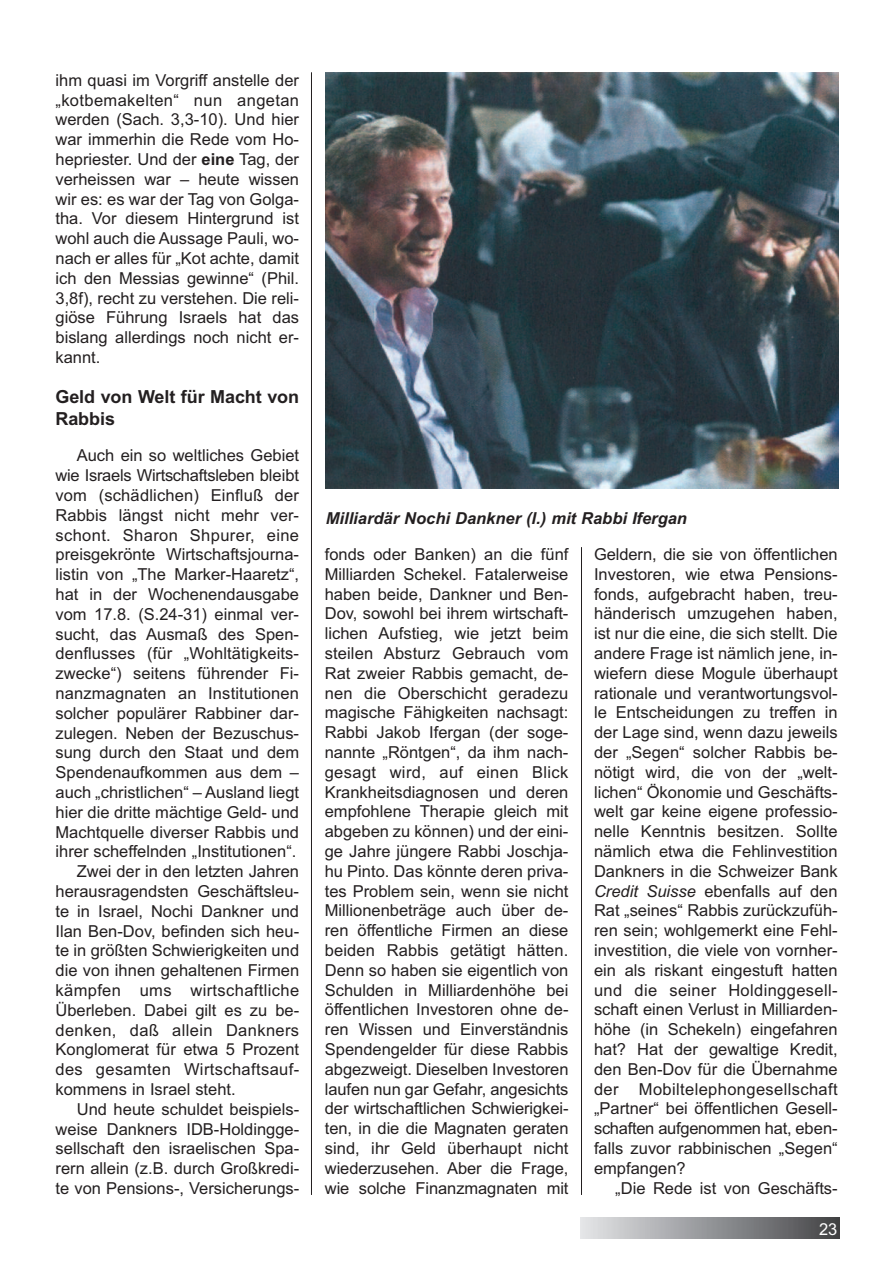
<style>
.page{position:relative;width:893px;height:1263px;background:#fff}
.page>*{position:absolute;margin:0;border:0;box-sizing:border-box;transform-origin:0 0}
.t1{font:700 18px/21.6px "Arial";letter-spacing:-.005em;color:#231f20}
.t2{font:16.5px/19.8px "Arial";color:#231f20;text-align:justify}
.t3{font:16.5px "Arial";letter-spacing:.02em;color:#231f20}
.t4{font:italic 700 16.5px "Arial";color:#231f20}
.t5{font:16.5px "Arial";color:#fff}
.s1{font-weight:700}
.s2{font-style:italic}
</style>
<div class="page">
<img style="left:581px;top:1217px;width:258px;height:22px">
<hr style="left:311px;top:72px;width:1px;height:1123px;background:#231f20">
<hr style="left:581px;top:547px;width:1px;height:648px;background:#231f20">
<img style="left:326px;top:72px;width:513px;height:416px">
<p class="t2" style="left:55px;top:70px;width:245px">ihm quasi im Vorgriff anstelle der „kotbemakelten“ nun angetan werden (Sach. 3,3-10). Und hier war immerhin die Rede vom Ho&shy;hepriester. Und der <span class="s1">eine</span> Tag, der verheissen war – heute wissen wir es: es war der Tag von Golga&shy;tha. Vor diesem Hintergrund ist wohl auch die Aussage Pauli, wo&shy;nach er alles für „Kot achte, damit ich den Messias gewinne“ (Phil.<br>3,8f), recht zu verstehen. Die reli&shy;giöse Führung Israels hat das bislang allerdings noch nicht er&shy;kannt.</p>
<p class="t1" style="left:55px;top:386px;width:245px">Geld von Welt für Macht von<br>Rabbis</p>
<p class="t2" style="left:77px;top:446px;width:224px">Auch ein so weltliches Gebiet</p>
<p class="t2" style="left:55px;top:466px;width:245px">wie Israels Wirtschaftsleben bleibt</p>
<p class="t2" style="left:55px;top:485px;width:245px">vom (schädlichen) Einfluß der</p>
<p class="t2" style="left:55px;top:505px;width:245px">Rabbis längst nicht mehr ver-</p>
<p class="t3" style="left:55px;top:525px;width:245px">schont. Sharon Shpurer, eine</p>
<p class="t2" style="left:55px;top:545px;width:245px">preisgekrönte Wirtschaftsjourna-</p>
<p class="t2" style="left:55px;top:565px;width:245px">listin von „The Marker-Haaretz“,</p>
<p class="t2" style="left:55px;top:584px;width:245px">hat in der Wochenendausgabe</p>
<p class="t2" style="left:55px;top:604px;width:245px">vom 17.8. (S.24-31) einmal ver-</p>
<p class="t2" style="left:55px;top:624px;width:245px">sucht, das Ausmaß des Spen-</p>
<p class="t2" style="left:55px;top:644px;width:245px">denflusses (für „Wohltätigkeits-</p>
<p class="t2" style="left:55px;top:664px;width:245px">zwecke“) seitens führender Fi-</p>
<p class="t2" style="left:55px;top:683px;width:245px">nanzmagnaten an Institutionen</p>
<p class="t2" style="left:55px;top:703px;width:245px">solcher populärer Rabbiner dar-</p>
<p class="t2" style="left:55px;top:723px;width:245px">zulegen. Neben der Bezuschus-</p>
<p class="t2" style="left:55px;top:743px;width:245px">sung durch den Staat und dem</p>
<p class="t2" style="left:55px;top:763px;width:245px">Spendenaufkommen aus dem –</p>
<p class="t2" style="left:55px;top:782px;width:245px">auch „christlichen“ – Ausland liegt</p>
<p class="t2" style="left:55px;top:802px;width:245px">hier die dritte mächtige Geld- und</p>
<p class="t2" style="left:55px;top:822px;width:245px">Machtquelle diverser Rabbis und</p>
<p class="t2" style="left:55px;top:842px;width:242px">ihrer scheffelnden „Institutionen“.</p>
<p class="t2" style="left:77px;top:862px;width:224px">Zwei der in den letzten Jahren</p>
<p class="t2" style="left:55px;top:881px;width:245px">herausragendsten Geschäftsleu-</p>
<p class="t2" style="left:55px;top:901px;width:245px">te in Israel, Nochi Dankner und</p>
<p class="t2" style="left:56px;top:921px;width:245px">Ilan Ben-Dov, befinden sich heu-</p>
<p class="t2" style="left:56px;top:941px;width:245px">te in größten Schwierigkeiten und</p>
<p class="t2" style="left:56px;top:961px;width:245px">die von ihnen gehaltenen Firmen</p>
<p class="t3" style="left:56px;top:981px;width:245px">kämpfen ums wirtschaftliche</p>
<p class="t2" style="left:56px;top:1000px;width:245px">Überleben. Dabei gilt es zu be-</p>
<p class="t3" style="left:56px;top:1020px;width:245px">denken, daß allein Dankners</p>
<p class="t2" style="left:56px;top:1040px;width:245px">Konglomerat für etwa 5 Prozent</p>
<p class="t3" style="left:56px;top:1060px;width:245px">des gesamten Wirtschaftsauf-</p>
<p class="t2" style="left:56px;top:1079px;width:182px">kommens in Israel steht.</p>
<p class="t2" style="left:77px;top:1099px;width:224px">Und heute schuldet beispiels-</p>
<p class="t2" style="left:56px;top:1119px;width:245px">weise Dankners IDB-Holdingge-</p>
<p class="t2" style="left:56px;top:1139px;width:245px">sellschaft den israelischen Spa-</p>
<p class="t2" style="left:56px;top:1159px;width:245px">rern allein (z.B. durch Großkredi-</p>
<p class="t2" style="left:56px;top:1178px;width:245px">te von Pensions-, Versicherungs-</p>
<p class="t4" style="left:326px;top:508px;width:363px">Milliardär Nochi Dankner (l.) mit Rabbi Ifergan</p>
<p class="t2" style="left:325px;top:544px;width:245px">fonds oder Banken) an die fünf Milliarden Schekel. Fatalerweise haben beide, Dankner und Ben-Dov, sowohl bei ihrem wirtschaft&shy;lichen Aufstieg, wie jetzt beim steilen Absturz Gebrauch vom Rat zweier Rabbis gemacht, de&shy;nen die Oberschicht geradezu magische Fähigkeiten nachsagt:<br>Rabbi Jakob Ifergan (der soge&shy;nannte „Röntgen“, da ihm nach&shy;gesagt wird, auf einen Blick Krankheitsdiagnosen und deren empfohlene Therapie gleich mit abgeben zu können) und der eini&shy;ge Jahre jüngere Rabbi Joschja&shy;hu Pinto. Das könnte deren priva&shy;tes Problem sein, wenn sie nicht Millionenbeträge auch über de&shy;ren öffentliche Firmen an diese beiden Rabbis getätigt hätten.<br>Denn so haben sie eigentlich von Schulden in Milliardenhöhe bei öffentlichen Investoren ohne de&shy;ren Wissen und Einverständnis Spendengelder für diese Rabbis abgezweigt. Dieselben Investoren laufen nun gar Gefahr, angesichts der wirtschaftlichen Schwierigkei&shy;ten, in die die Magnaten geraten sind, ihr Geld überhaupt nicht wiederzusehen. Aber die Frage, wie solche Finanzmagnaten mit</p>
<p class="t2" style="left:594px;top:544px;width:245px">Geldern, die sie von öffentlichen Investoren, wie etwa Pensions&shy;fonds, aufgebracht haben, treu&shy;händerisch umzugehen haben, ist nur die eine, die sich stellt. Die andere Frage ist nämlich jene, in&shy;wiefern diese Mogule überhaupt rationale und verantwortungsvol&shy;le Entscheidungen zu treffen in der Lage sind, wenn dazu jeweils der „Segen“ solcher Rabbis be&shy;nötigt wird, die von der „welt&shy;lichen“ Ökonomie und Geschäfts&shy;welt gar keine eigene professio&shy;nelle Kenntnis besitzen. Sollte nämlich etwa die Fehlinvestition Dankners in die Schweizer Bank <span class="s2">Credit Suisse</span> ebenfalls auf den Rat „seines“ Rabbis zurückzufüh&shy;ren sein; wohlgemerkt eine Fehl&shy;investition, die viele von vornher&shy;ein als riskant eingestuft hatten und die seiner Holdinggesell&shy;schaft einen Verlust in Milliarden&shy;höhe (in Schekeln) eingefahren hat? Hat der gewaltige Kredit, den Ben-Dov für die Übernahme der Mobiltelephongesellschaft „Partner“ bei öffentlichen Gesell&shy;schaften aufgenommen hat, eben&shy;falls zuvor rabbinischen „Segen“ empfangen?</p>
<p class="t2" style="left:615px;top:1178px;width:224px">„Die Rede ist von Geschäfts-</p>
<p class="t5" style="left:819px;top:1219px;width:20px">23</p>
</div>
